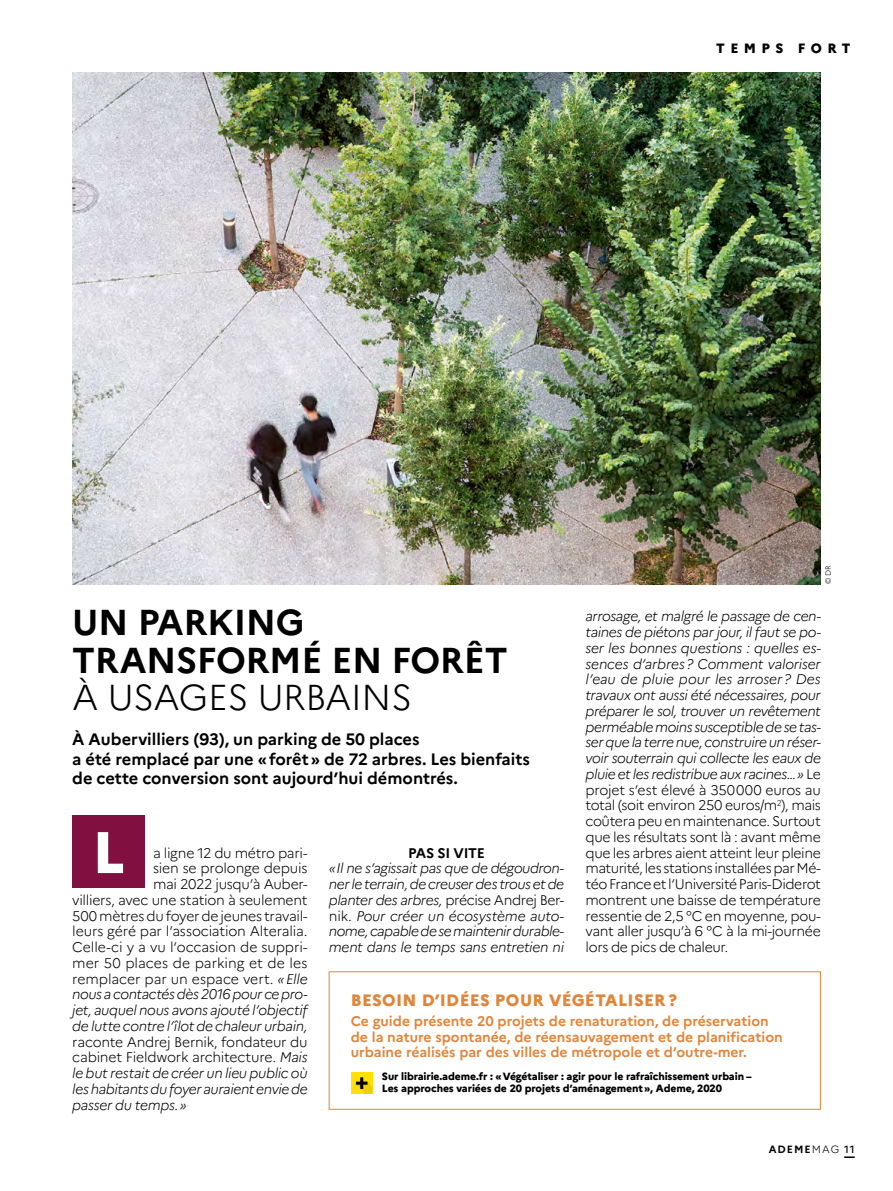
<style>
.page{position:relative;width:893px;height:1191px;background:#fff}
.page>*{position:absolute;margin:0;border:0;box-sizing:border-box;transform-origin:0 0}
.t1{font:800 58.5px "Marianne";color:#fff}
.t2{font:700 36px/37.5px "Marianne";letter-spacing:-.01em;color:#000}
.t3{font:300 36px "Marianne";letter-spacing:-.01em;color:#000}
.t4{font:700 16.5px/19.5px "Marianne";color:#000}
.t5{font:800 16.5px "Marianne";letter-spacing:.02em;color:#e0853b}
.t6{font:italic 300 13.95px/15.8px "Marianne";letter-spacing:-.03em;color:#000;text-align:justify}
.t7{font:300 13.95px/15.8px "Marianne";letter-spacing:-.015em;color:#000;text-align:right}
.t8{font:700 13.95px/15.8px "Marianne";color:#e0853b}
.t9{font:700 13.95px "Marianne";letter-spacing:-.02em;color:#000}
.t10{font:800 13.5px "Marianne";letter-spacing:.4em;color:#000}
.t11{font:800 10.5px/12px "Marianne";letter-spacing:-.01em;color:#000}
.t12{font:700 10.5px "Marianne";letter-spacing:.1em;color:#000}
.t13{font:300 7.5px "Marianne";color:#000}
.s1{font-style:normal}
.s2{font-style:italic}
.s3{font-weight:300}
.s4{font-weight:500}
</style>
<div class="page">
<svg style="left:844px;top:1156px;width:11px;height:2px"></svg>
<div style="left:72px;top:815px;width:73px;height:72px;background:#810f3f"></div>
<div style="left:329px;top:971px;width:492px;height:138px;border:1px solid #e0853b"></div>
<div style="left:351px;top:1072px;width:21px;height:21px;background:#ffe000"></div>
<svg style="left:356px;top:1077px;width:16px;height:16px"></svg>
<img style="left:72px;top:72px;width:749px;height:512px">
<p class="t10" style="left:716px;top:40px;width:136px">TEMPS FORT</p>
<p class="t13" style="left:823px;top:584px;width:20px;rotate:-90deg">© DR</p>
<h2 class="t2" style="left:72px;top:603px;width:437px">UN PARKING<br>TRANSFORMÉ EN FORÊT</h2>
<h2 class="t3" style="left:72px;top:675px;width:341px">À USAGES URBAINS</h2>
<p class="t6" style="left:585px;top:608px;width:237px">arrosage, et malgré le passage de cen&shy;taines de piétons par jour, il faut se po&shy;ser les bonnes questions : quelles es&shy;sences d’arbres? Comment valoriser l’eau de pluie pour les arroser? Des travaux ont aussi été nécessaires, pour préparer le sol, trouver un revêtement perméable moins susceptible de se tas&shy;ser que la terre nue, construire un réser&shy;voir souterrain qui collecte les eaux de pluie et les redistribue aux racines…» <span class="s1">Le projet s’est élevé à 350000 euros au total (soit environ 250 euros/m</span><sup>2</sup><span class="s1">), mais coûtera peu en maintenance. Surtout que les résultats sont là : avant même que les arbres aient atteint leur pleine maturité, les stations installées par Mé&shy;téo France et l’Université Paris-Diderot montrent une baisse de température ressentie de 2,5 °C en moyenne, pou&shy;vant aller jusqu’à 6 °C à la mi-journée lors de pics de chaleur.</span></p>
<p class="t4" style="left:72px;top:729px;width:459px">À Aubervilliers (93), un parking de 50 places<br>a été remplacé par une «forêt» de 72 arbres. Les bienfaits de cette conversion sont aujourd’hui démontrés.</p>
<h1 class="t1" style="left:92px;top:816px;width:34px">L</h1>
<p class="t7" style="left:72px;top:844px;width:237px">a ligne 12 du métro pari-<br>sien se prolonge depuis<br>mai 2022 jusqu’à Auber-<br>villiers, avec une station à seulement 500 mètres du foyer de jeunes travail&shy;leurs géré par l’association Alteralia.<br>Celle-ci y a vu l’occasion de suppri&shy;mer 50 places de parking et de les remplacer par un espace vert. <span class="s2">«Elle nous a contactés dès 2016 pour ce pro&shy;jet, auquel nous avons ajouté l’objectif de lutte contre l’îlot de chaleur urbain,</span></p>
<p class="t6" style="left:72px;top:1033px;width:237px"><span class="s1">raconte Andrej Bernik, fondateur du cabinet Fieldwork architecture.</span> Mais le but restait de créer un lieu public où les habitants du foyer auraient envie de passer du temps.»</p>
<p class="t9" style="left:408px;top:844px;width:78px">PAS SI VITE</p>
<p class="t6" style="left:329px;top:860px;width:237px">«Il ne s’agissait pas que de dégoudron&shy;ner le terrain, de creuser des trous et de planter des arbres, <span class="s1">précise Andrej Ber&shy;nik.</span> Pour créer un écosystème auto&shy;nome, capable de se maintenir durable&shy;ment dans le temps sans entretien ni</p>
<p class="t5" style="left:351px;top:990px;width:328px">BESOIN D’IDÉES POUR VÉGÉTALISER?</p>
<p class="t8" style="left:351px;top:1013px;width:433px">Ce guide présente 20 projets de renaturation, de préservation de la nature spontanée, de réensauvagement et de planification urbaine réalisés par des villes de métropole et d’outre-mer.</p>
<p class="t11" style="left:382px;top:1070px;width:371px">Sur librairie.ademe.fr : «Végétaliser : agir pour le rafraîchissement urbain –<br>Les approches variées de 20 projets d’aménagement», Ademe, 2020</p>
<p class="t12" style="left:769px;top:1142px;width:88px">ADEME<span class="s3">MAG</span> <span class="s4">11</span></p>
</div>
